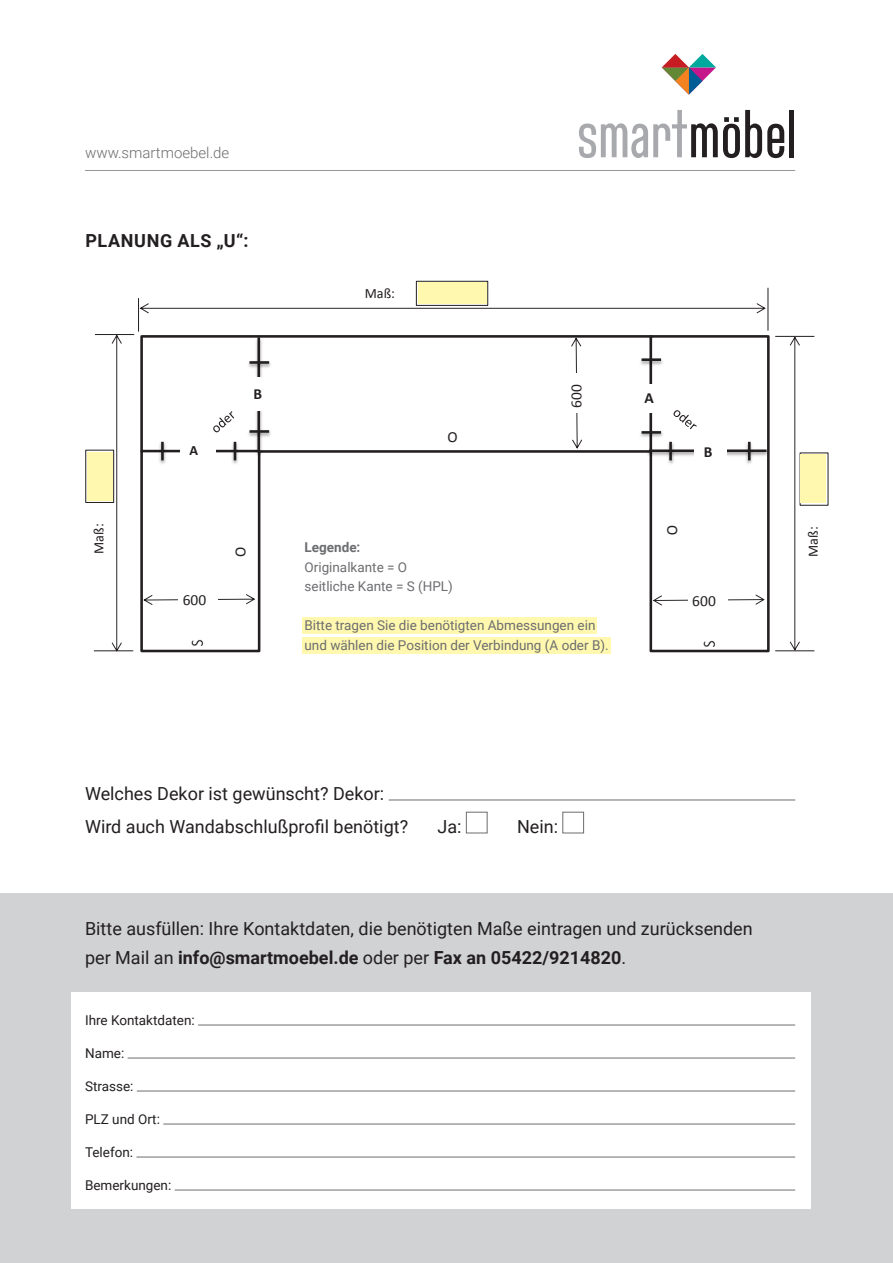
<style>
.page{position:relative;width:893px;height:1263px;background:#fff}
.page>*{position:absolute;margin:0;border:0;box-sizing:border-box;transform-origin:0 0}
.t1{font:18px/33px "Roboto";color:#231f20}
.t2{font:700 18px "Roboto";letter-spacing:.035em;color:#231f20}
.t3{font:15.45px "Calibri";letter-spacing:.005em;color:#231f20}
.t4{font:700 15.45px "Calibri";color:#231f20}
.t5{font:300 15px "Roboto";color:#6c6d70}
.t6{font:14.25px "Calibri";color:#231f20}
.t7{font:700 14.25px "Calibri";color:#231f20}
.t8{font:13.5px/19.5px "Roboto";color:#6c6d70}
.t9{font:13.5px "Roboto";color:#231f20}
.t10{font:700 13.5px "Roboto";color:#6c6d70}
.s1{font-weight:700}
</style>
<div class="page">
<div style="left:140px;top:335px;width:512px;height:118px;border:3px solid #231f20"></div>
<hr style="left:138px;top:298px;width:1px;height:34px;background:#231f20">
<hr style="left:767px;top:288px;width:1px;height:43px;background:#231f20">
<svg style="left:140px;top:303px;width:626px;height:10px"></svg>
<div style="left:416px;top:281px;width:72px;height:25px;border:1px solid #231f20"></div>
<svg style="left:571px;top:337px;width:11px;height:112px"></svg>
<div style="left:557px;top:374px;width:38px;height:39px;background:#fff"></div>
<div style="left:140px;top:450px;width:120px;height:202px;border:3px solid #231f20"></div>
<hr style="left:95px;top:334px;width:39px;height:1px;background:#231f20">
<hr style="left:94px;top:650px;width:39px;height:1px;background:#231f20">
<svg style="left:112px;top:335px;width:10px;height:317px"></svg>
<div style="left:85px;top:450px;width:29px;height:53px;border:1px solid #231f20"></div>
<svg style="left:143px;top:594px;width:112px;height:11px"></svg>
<div style="left:178px;top:581px;width:40px;height:33px;background:#fff"></div>
<img style="left:181px;top:639px;width:27px;height:14px">
<img style="left:253px;top:335px;width:11px;height:124px">
<hr style="left:257px;top:337px;width:3px;height:115px;background:#231f20">
<img style="left:248px;top:359px;width:23px;height:11px">
<hr style="left:249px;top:361px;width:20px;height:3px;background:#231f20">
<img style="left:248px;top:428px;width:23px;height:11px">
<hr style="left:249px;top:430px;width:20px;height:3px;background:#231f20">
<img style="left:157px;top:441px;width:11px;height:23px">
<hr style="left:161px;top:442px;width:3px;height:18px;background:#231f20">
<img style="left:232px;top:460px;width:6px;height:4px">
<div style="left:244px;top:377px;width:25px;height:34px;background:#fff"></div>
<div style="left:180px;top:437px;width:35px;height:24px;background:#fff"></div>
<svg style="left:213px;top:411px;width:34px;height:49px"></svg>
<div style="left:649px;top:335px;width:121px;height:317px;border:3px solid #231f20"></div>
<img style="left:645px;top:447px;width:125px;height:11px">
<hr style="left:649px;top:449px;width:118px;height:3px;background:#231f20">
<img style="left:665px;top:441px;width:11px;height:23px">
<hr style="left:669px;top:442px;width:3px;height:18px;background:#231f20">
<img style="left:744px;top:441px;width:11px;height:23px">
<hr style="left:748px;top:442px;width:3px;height:18px;background:#231f20">
<img style="left:640px;top:356px;width:23px;height:11px">
<hr style="left:642px;top:358px;width:19px;height:3px;background:#231f20">
<img style="left:640px;top:429px;width:23px;height:11px">
<hr style="left:642px;top:431px;width:19px;height:3px;background:#231f20">
<img style="left:692px;top:640px;width:28px;height:13px">
<svg style="left:653px;top:595px;width:112px;height:10px"></svg>
<div style="left:688px;top:582px;width:39px;height:32px;background:#fff"></div>
<hr style="left:775px;top:336px;width:39px;height:1px;background:#231f20">
<hr style="left:775px;top:650px;width:39px;height:1px;background:#231f20">
<svg style="left:790px;top:336px;width:10px;height:315px"></svg>
<svg style="left:802px;top:454px;width:24px;height:1px"></svg>
<div style="left:360px;top:282px;width:52px;height:23px;background:#fff"></div>
<div style="left:635px;top:384px;width:33px;height:29px;background:#fff"></div>
<div style="left:694px;top:437px;width:32px;height:31px;background:#fff"></div>
<svg style="left:673px;top:410px;width:24px;height:20px"></svg>
<div style="left:0;top:893px;width:893px;height:370px;background:#d1d2d4"></div>
<div style="left:71px;top:993px;width:739px;height:216px;background:#fff"></div>
<hr style="left:85px;top:170px;width:710px;height:1px;background:#939598">
<div style="left:789px;top:110px;width:5px;height:47px;background:#231f20"></div>
<svg style="left:579px;top:110px;width:205px;height:48px"></svg>
<svg style="left:662px;top:54px;width:54px;height:41px"></svg>
<div style="left:302px;top:618px;width:295px;height:16px;background:#fff8ae"></div>
<div style="left:302px;top:637px;width:308px;height:16px;background:#fff8ae"></div>
<div style="left:87px;top:452px;width:25px;height:49px;background:#fff8ae"></div>
<div style="left:801px;top:455px;width:25px;height:48px;background:#fff8ae"></div>
<div style="left:418px;top:282px;width:68px;height:22px;background:#fff8ae"></div>
<hr style="left:389px;top:800px;width:406px;height:1px;background:#6c6d70">
<div style="left:466px;top:812px;width:21px;height:21px;border:1px solid #6c6d70"></div>
<div style="left:563px;top:812px;width:21px;height:21px;border:1px solid #6c6d70"></div>
<hr style="left:198px;top:1025px;width:597px;height:1px;background:#6c6d70">
<hr style="left:128px;top:1058px;width:667px;height:1px;background:#6c6d70">
<hr style="left:137px;top:1091px;width:658px;height:1px;background:#6c6d70">
<hr style="left:163px;top:1124px;width:632px;height:1px;background:#6c6d70">
<hr style="left:136px;top:1157px;width:659px;height:1px;background:#6c6d70">
<hr style="left:175px;top:1190px;width:620px;height:1px;background:#6c6d70">
<p class="t5" style="left:85px;top:144px;width:146px">www.smartmoebel.de</p>
<p class="t2" style="left:85px;top:231px;width:165px">PLANUNG ALS „U“:</p>
<p class="t6" style="left:365px;top:288px;width:32px">Maß:</p>
<p class="t4" style="left:254px;top:388px;width:10px">B</p>
<p class="t3" style="left:570px;top:408px;width:25px;rotate:-90deg">600</p>
<p class="t4" style="left:645px;top:392px;width:11px">A</p>
<p class="t3" style="left:448px;top:430px;width:12px">O</p>
<p class="t7" style="left:189px;top:445px;width:10px">A</p>
<p class="t4" style="left:704px;top:445px;width:10px">B</p>
<p class="t6" style="left:93px;top:554px;width:32px;rotate:-90deg">Maß:</p>
<p class="t3" style="left:183px;top:594px;width:25px">600</p>
<p class="t3" style="left:234px;top:557px;width:12px;rotate:-90deg">O</p>
<p class="t10" style="left:305px;top:540px;width:57px">Legende:</p>
<p class="t8" style="left:305px;top:557px;width:150px">Originalkante = O seitliche Kante = S (HPL)</p>
<p class="t8" style="left:305px;top:616px;width:306px">Bitte tragen Sie die benötigten Abmessungen ein und wählen die Position der Verbindung (A oder B).</p>
<p class="t3" style="left:679px;top:525px;width:12px;rotate:90deg">O</p>
<p class="t3" style="left:692px;top:594px;width:25px">600</p>
<p class="t1" style="left:85px;top:777px;width:325px">Welches Dekor ist gewünscht? Dekor:<br>Wird auch Wandabschlußprofil benötigt?</p>
<p class="t1" style="left:438px;top:810px;width:26px">Ja:</p>
<p class="t1" style="left:517px;top:810px;width:43px">Nein:</p>
<p class="t1" style="left:85px;top:915px;width:669px;line-height:28.5px">Bitte ausfüllen: Ihre Kontaktdaten, die benötigten Maße eintragen und zurücksenden per Mail an <span class="s1">info@smartmoebel.de</span> oder per <span class="s1">Fax an 05422/9214820</span>.</p>
<p class="t9" style="left:85px;top:1013px;width:111px">Ihre Kontaktdaten:</p>
<p class="t9" style="left:85px;top:1046px;width:41px">Name:</p>
<p class="t9" style="left:85px;top:1079px;width:50px">Strasse:</p>
<p class="t9" style="left:85px;top:1112px;width:76px">PLZ und Ort:</p>
<p class="t9" style="left:85px;top:1145px;width:50px">Telefon:</p>
<p class="t9" style="left:85px;top:1178px;width:88px">Bemerkungen:</p>
<p class="t6" style="left:807px;top:557px;width:32px;rotate:-90deg">Maß:</p>
</div>
